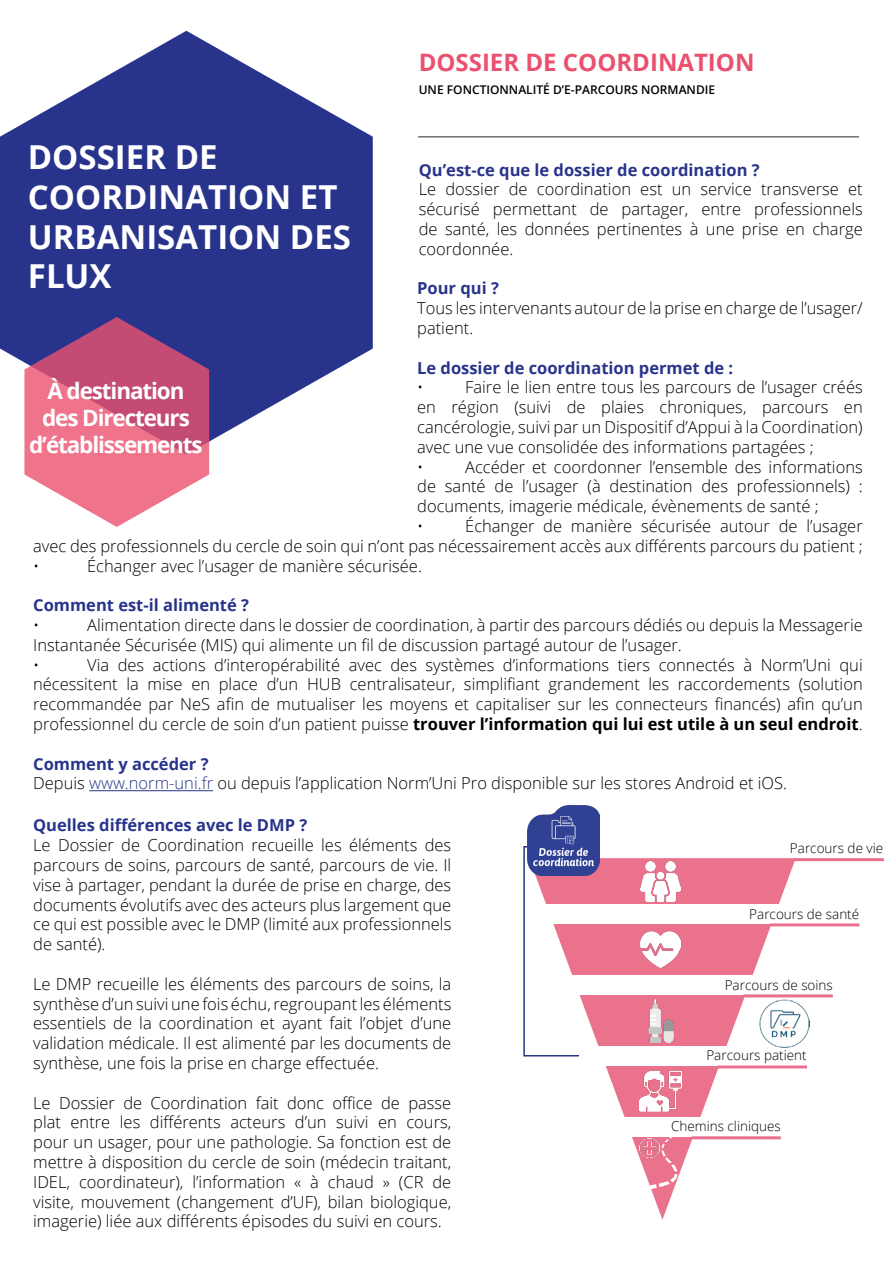
<style>
.page{position:relative;width:893px;height:1263px;background:#fff}
.page>*{position:absolute;margin:0;border:0;box-sizing:border-box;transform-origin:0 0}
.t1{font:700 33px/39.6px "Open Sans";color:#fff}
.t2{font:700 24px "Open Sans";color:#ea516f}
.t3{font:700 22.5px/27px "Open Sans";letter-spacing:-.05em;color:#fff;text-align:center}
.t4{font:300 16.5px/19.8px "Open Sans";color:#000;text-align:justify}
.t5{font:700 16.5px "Open Sans";color:#28348b}
.t6{font:300 13.5px "Open Sans";color:#000}
.t7{font:600 12px "Open Sans";color:#000}
.s1{font-weight:700}
.s2{font-weight:700;color:#28348b}
.s3{color:#28348b}
</style>
<div class="page">
<hr style="left:418px;top:136px;width:441px;height:2px;background:#6a7073">
<svg style="left:0;top:31px;width:373px;height:423px;fill:#28348b"></svg>
<svg style="left:24px;top:317px;width:185px;height:210px;background:#c96f92"></svg>
<div style="left:523px;top:846px;width:69px;height:210px;border:2px solid #2b3489"></div>
<hr style="left:89px;top:790px;width:124px;height:1px;background:#28348b">
<svg style="left:529px;top:858px;width:267px;height:362px"></svg>
<div style="left:526px;top:904px;width:270px;height:19px;background:#fff"></div>
<div style="left:526px;top:975px;width:270px;height:19px;background:#fff"></div>
<div style="left:589px;top:1046px;width:207px;height:19px;background:#fff"></div>
<div style="left:526px;top:1117px;width:270px;height:19px;background:#fff"></div>
<hr style="left:794px;top:858px;width:90px;height:3px;background:#e9708e">
<hr style="left:770px;top:923px;width:89px;height:3px;background:#e9708e">
<hr style="left:743px;top:994px;width:90px;height:3px;background:#e9708e">
<hr style="left:718px;top:1065px;width:89px;height:3px;background:#e9708e">
<img style="left:640px;top:929px;width:41px;height:41px">
<img style="left:640px;top:861px;width:41px;height:40px">
<img style="left:640px;top:1070px;width:42px;height:42px">
<img style="left:640px;top:1000px;width:42px;height:42px">
<img style="left:640px;top:1138px;width:4px;height:20px">
<svg style="left:644px;top:1136px;width:33px;height:55px;background:#ed8ba1"></svg>
<hr style="left:691px;top:1136px;width:90px;height:3px;background:#e9708e">
<img style="left:760px;top:1000px;width:49px;height:48px">
<img style="left:528px;top:805px;width:72px;height:70px">
<h2 class="t2" style="left:419px;top:46px;width:337px">DOSSIER DE COORDINATION</h2>
<p class="t7" style="left:419px;top:81px;width:298px">UNE FONCTIONNALITÉ D’E-PARCOURS NORMANDIE</p>
<h1 class="t1" style="left:28px;top:137px;width:325px">DOSSIER DE<br>COORDINATION ET<br>URBANISATION DES<br>FLUX</h1>
<p class="t5" style="left:419px;top:158px;width:343px">Qu’est-ce que le dossier de coordination ?</p>
<p class="t4" style="left:419px;top:179px;width:446px">Le dossier de coordination est un service transverse et sécurisé permettant de partager, entre professionnels de santé, les données pertinentes à une prise en charge coordonnée.</p>
<p class="t5" style="left:417px;top:277px;width:83px">Pour qui ?</p>
<p class="t4" style="left:417px;top:298px;width:447px">Tous les intervenants autour de la prise en charge de l’usager/ patient.</p>
<p class="t5" style="left:417px;top:356px;width:317px">Le dossier de coordination permet de :</p>
<p class="t4" style="left:417px;top:377px;width:8px">•</p>
<h3 class="t3" style="left:29px;top:376px;width:175px">À destination des Directeurs d’établissements</h3>
<p class="t4" style="left:417px;top:377px;width:447px;text-align:left;text-indent:48px">Faire le lien entre tous les parcours de l’usager créés en région (suivi de plaies chroniques, parcours en cancérologie, suivi par un Dispositif d’Appui à la Coordination) avec une vue consolidée des informations partagées ;<br>•</p>
<p class="t4" style="left:417px;top:456px;width:447px;text-align:left;text-indent:48px">Accéder et coordonner l’ensemble des informations de santé de l’usager (à destination des professionnels) : documents, imagerie médicale, évènements de santé ;<br>•</p>
<p class="t4" style="left:33px;top:516px;width:831px;text-indent:432px">Échanger de manière sécurisée autour de l’usager avec des professionnels du cercle de soin qui n’ont pas nécessairement accès aux différents parcours du patient ; •</p>
<p class="t4" style="left:87px;top:555px;width:336px">Échanger avec l’usager de manière sécurisée.</p>
<p class="t5" style="left:33px;top:594px;width:217px">Comment est-il alimenté ?</p>
<p class="t4" style="left:33px;top:615px;width:8px">•</p>
<p class="t4" style="left:33px;top:615px;width:831px;text-align:left;text-indent:54px">Alimentation directe dans le dossier de coordination, à partir des parcours dédiés ou depuis la Messagerie<br>Instantanée Sécurisée (MIS) qui alimente un fil de discussion partagé autour de l’usager.<br>•</p>
<p class="t4" style="left:33px;top:654px;width:831px;text-indent:54px">Via des actions d’interopérabilité avec des systèmes d’informations tiers connectés à Norm’Uni qui nécessitent la mise en place d’un HUB centralisateur, simplifiant grandement les raccordements (solution recommandée par NeS afin de mutualiser les moyens et capitaliser sur les connecteurs financés) afin qu’un professionnel du cercle de soin d’un patient puisse <span class="s1">trouver l’information qui lui est utile à un seul endroit</span>.</p>
<p class="t4" style="left:33px;top:753px;width:755px"><span class="s2">Comment y accéder ?<br></span>Depuis <span class="s3">www.norm-uni.fr</span> ou depuis l’application Norm’Uni Pro disponible sur les stores Android et iOS.</p>
<p class="t5" style="left:33px;top:814px;width:276px">Quelles différences avec le DMP ?</p>
<p class="t4" style="left:33px;top:835px;width:420px">Le Dossier de Coordination recueille les éléments des parcours de soins, parcours de santé, parcours de vie. Il vise à partager, pendant la durée de prise en charge, des documents évolutifs avec des acteurs plus largement que ce qui est possible avec le DMP (limité aux professionnels de santé).</p>
<p class="t4" style="left:33px;top:973px;width:420px">Le DMP recueille les éléments des parcours de soins, la synthèse d’un suivi une fois échu, regroupant les éléments essentiels de la coordination et ayant fait l’objet d’une validation médicale. Il est alimenté par les documents de synthèse, une fois la prise en charge effectuée.</p>
<p class="t4" style="left:33px;top:1092px;width:420px">Le Dossier de Coordination fait donc office de passe plat entre les différents acteurs d’un suivi en cours, pour un usager, pour une pathologie. Sa fonction est de mettre à disposition du cercle de soin (médecin traitant, IDEL, coordinateur), l’information « à chaud » (CR de visite, mouvement (changement d’UF), bilan biologique, imagerie) liée aux différents épisodes du suivi en cours.</p>
<p class="t6" style="left:790px;top:839px;width:95px">Parcours de vie</p>
<p class="t6" style="left:749px;top:904px;width:111px">Parcours de santé</p>
<p class="t6" style="left:725px;top:976px;width:110px">Parcours de soins</p>
<p class="t6" style="left:706px;top:1046px;width:102px">Parcours patient</p>
<p class="t6" style="left:671px;top:1117px;width:111px">Chemins cliniques</p>
</div>
